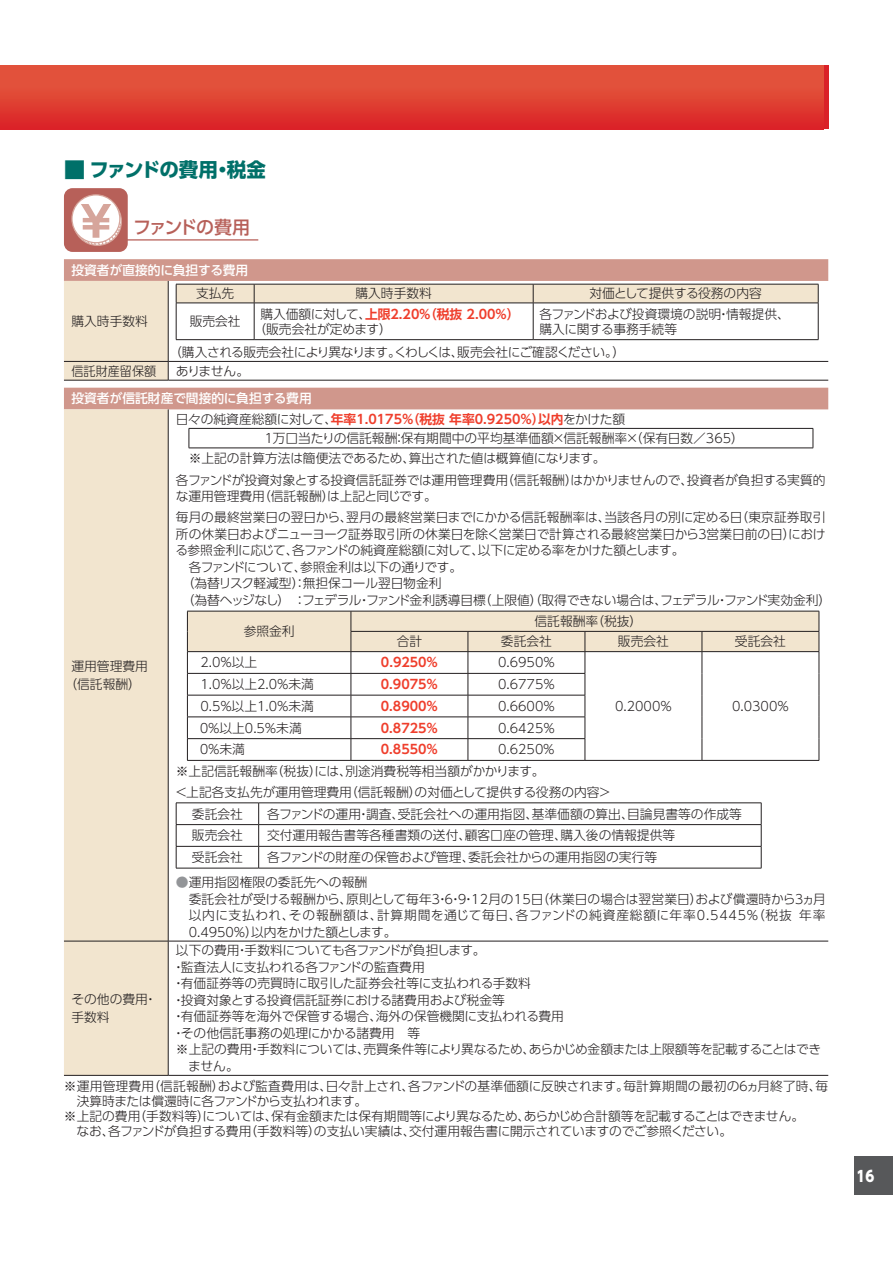
<style>
.page{position:relative;width:893px;height:1263px;background:#fff}
.page>*{position:absolute;margin:0;border:0;box-sizing:border-box;transform-origin:0 0}
.t1{font:700 19.5px "UD Shin Go Pro";letter-spacing:-.045em;color:#007069}
.t2{font:500 18px "UD Shin Go Pro";letter-spacing:-.095em;color:#b76059}
.t3{font:800 15px "UD Shin Go Pro";color:#fff;scale:.9 1}
.t4{font:300 12.75px/16.5px "UD Shin Go Pro";color:#231f20}
.t5{font:300 12.75px "UD Shin Go Pro";letter-spacing:-.02em;color:#231f20}
.t6{font:300 12.75px "UD Shin Go Pro";letter-spacing:-.035em;color:#231f20}
.t7{font:700 12.75px "UD Shin Go Pro De";color:#ef3e2c}
.t8{font:300 12.75px "UD Shin Go Pro";letter-spacing:-.03em;color:#231f20}
.t9{font:300 12.75px "UD Shin Go Pro";letter-spacing:-.045em;color:#231f20}
.t10{font:500 12.75px "UD Shin Go Pro";color:#fff}
.t11{font:300 12.75px "UD Shin Go Pro";letter-spacing:-.025em;color:#231f20}
.t12{font:300 12.75px "UD Shin Go Pro";color:#231f20;scale:.95 1}
.s1{font-size:21.75px}
.s2{font-family:"UD Shin Go Pro";font-weight:300;color:#231f20}
.s3{color:#939598}
</style>
<div class="page">
<div style="left:855px;top:1157px;width:38px;height:38px;background:#57585a"></div>
<div style="left:0;top:65px;width:823px;height:64px;background:linear-gradient(to bottom,#e45d40,#db2729)"></div>
<div style="left:824px;top:65px;width:5px;height:64px;background:#da2128"></div>
<hr style="left:110px;top:239px;width:148px;height:2px;background:#b76059">
<div style="left:64px;top:188px;width:64px;height:64px;background:#b76059;border-radius:9px"></div>
<div style="left:72px;top:195px;width:48px;height:48px;background:#fff;border-radius:50%"></div>
<div style="left:71px;top:194px;width:49px;height:49px;border:1px solid #d6a59b;border-radius:50%"></div>
<svg style="left:81px;top:204px;width:41px;height:42px"></svg>
<svg style="left:64px;top:259px;width:764px;height:150px"></svg>
<div style="left:64px;top:281px;width:104px;height:794px;background:#f2e5cf"></div>
<hr style="left:64px;top:361px;width:104px;height:1px;background:#231f20">
<hr style="left:168px;top:361px;width:660px;height:1px;background:#231f20">
<hr style="left:64px;top:941px;width:104px;height:1px;background:#231f20">
<hr style="left:168px;top:941px;width:660px;height:1px;background:#231f20">
<hr style="left:64px;top:380px;width:104px;height:1px;background:#231f20">
<hr style="left:168px;top:380px;width:660px;height:1px;background:#231f20">
<hr style="left:64px;top:1075px;width:104px;height:1px;background:#231f20">
<hr style="left:168px;top:1075px;width:660px;height:1px;background:#231f20">
<hr style="left:168px;top:409px;width:1px;height:532px;background:#231f20">
<hr style="left:168px;top:281px;width:1px;height:80px;background:#231f20">
<svg style="left:168px;top:362px;width:1px;height:18px"></svg>
<hr style="left:168px;top:941px;width:1px;height:134px;background:#231f20">
<svg style="left:176px;top:284px;width:643px;height:19px;background:#e3d7c2"></svg>
<hr style="left:176px;top:303px;width:78px;height:1px;background:#231f20">
<hr style="left:176px;top:303px;width:1px;height:36px;background:#231f20">
<hr style="left:254px;top:303px;width:279px;height:1px;background:#231f20">
<hr style="left:254px;top:303px;width:1px;height:36px;background:#231f20">
<hr style="left:533px;top:303px;width:285px;height:1px;background:#231f20">
<hr style="left:533px;top:303px;width:1px;height:36px;background:#231f20">
<hr style="left:818px;top:303px;width:1px;height:36px;background:#231f20">
<hr style="left:176px;top:339px;width:78px;height:1px;background:#231f20">
<hr style="left:254px;top:339px;width:279px;height:1px;background:#231f20">
<hr style="left:533px;top:339px;width:285px;height:1px;background:#231f20">
<hr style="left:189px;top:428px;width:624px;height:1px;background:#231f20">
<svg style="left:189px;top:429px;width:1px;height:19px"></svg>
<svg style="left:813px;top:429px;width:1px;height:19px"></svg>
<hr style="left:189px;top:448px;width:624px;height:1px;background:#231f20">
<svg style="left:187px;top:611px;width:633px;height:149px"></svg>
<hr style="left:187px;top:760px;width:164px;height:1px;background:#231f20">
<hr style="left:351px;top:760px;width:117px;height:1px;background:#231f20">
<hr style="left:468px;top:760px;width:117px;height:1px;background:#231f20">
<hr style="left:585px;top:760px;width:117px;height:1px;background:#231f20">
<hr style="left:702px;top:760px;width:117px;height:1px;background:#231f20">
<hr style="left:176px;top:802px;width:83px;height:1px;background:#231f20">
<hr style="left:259px;top:802px;width:502px;height:1px;background:#231f20">
<hr style="left:176px;top:824px;width:83px;height:1px;background:#231f20">
<hr style="left:259px;top:824px;width:502px;height:1px;background:#231f20">
<hr style="left:176px;top:846px;width:83px;height:1px;background:#231f20">
<svg style="left:176px;top:803px;width:1px;height:65px"></svg>
<hr style="left:259px;top:846px;width:502px;height:1px;background:#231f20">
<svg style="left:258px;top:803px;width:1px;height:65px"></svg>
<svg style="left:761px;top:803px;width:1px;height:65px"></svg>
<hr style="left:176px;top:868px;width:83px;height:1px;background:#231f20">
<hr style="left:259px;top:868px;width:502px;height:1px;background:#231f20">
<h1 class="t1" style="left:64px;top:154px;width:203px"><span class="s1">■</span> ファンドの費用・税金</h1>
<h2 class="t2" style="left:133px;top:213px;width:118px">ファンドの費用</h2>
<p class="t10" style="left:71px;top:260px;width:178px">投資者が直接的に負担する費用</p>
<p class="t4" style="left:71px;top:312px;width:78px">購入時手数料</p>
<p class="t4" style="left:196px;top:285px;width:40px">支払先</p>
<p class="t4" style="left:355px;top:285px;width:78px">購入時手数料</p>
<p class="t4" style="left:589px;top:285px;width:174px">対価として提供する役務の内容</p>
<p class="t4" style="left:190px;top:313px;width:52px">販売会社</p>
<p class="t4" style="left:539px;top:306px;width:252px;line-height:15px">各ファンドおよび投資環境の説明・情報提供、購入に関する事務手続等</p>
<p class="t9" style="left:169px;top:342px;width:457px">（購入される販売会社により異なります。くわしくは、販売会社にご確認ください。）</p>
<p class="t7" style="left:260px;top:303px;width:261px"><span class="s2">購入価額に対して、</span>上限2.20％（税抜 2.00%）</p>
<p class="t4" style="left:253px;top:320px;width:140px">（販売会社が定めます）</p>
<p class="t12" style="left:71px;top:360px;width:91px">信託財産留保額</p>
<p class="t4" style="left:176px;top:362px;width:75px">ありません。</p>
<p class="t10" style="left:71px;top:388px;width:242px">投資者が信託財産で間接的に負担する費用</p>
<p class="t4" style="left:64px;top:657px;width:85px;line-height:18px;text-align:center">運用管理費用（信託報酬）</p>
<p class="t7" style="left:176px;top:408px;width:451px"><span class="s2">日々の純資産総額に対して、</span>年率1.0175％（税抜 年率0.9250％）以内<span class="s2">をかけた額</span></p>
<p class="t4" style="left:189px;top:428px;width:557px;line-height:20.1px;text-indent:74px">１万口当たりの信託報酬：保有期間中の平均基準価額×信託報酬率×（保有日数／365）※上記の計算方法は簡便法であるため、算出された値は概算値になります。</p>
<p class="t4" style="left:176px;top:471px;width:651px">各ファンドが投資対象とする投資信託証券では運用管理費用（信託報酬）はかかりませんので、投資者が負担する実質的な運用管理費用（信託報酬）は上記と同じです。</p>
<p class="t4" style="left:176px;top:509px;width:651px">毎月の最終営業日の翌日から、翌月の最終営業日までにかかる信託報酬率は、当該各月の別に定める日（東京証券取引</p>
<p class="t4" style="left:176px;top:525px;width:651px">所の休業日およびニューヨーク証券取引所の休業日を除く営業日で計算される最終営業日から３営業日前の日）におけ</p>
<p class="t6" style="left:175px;top:540px;width:510px">る参照金利に応じて、各ファンドの純資産総額に対して、以下に定める率をかけた額とします。</p>
<p class="t5" style="left:189px;top:557px;width:275px">各ファンドについて、参照金利は以下の通りです。</p>
<p class="t4" style="left:182px;top:575px;width:261px">（為替リスク軽減型）：無担保コール翌日物金利</p>
<p class="t5" style="left:182px;top:590px;width:651px">（為替ヘッジなし）：フェデラル・ファンド金利誘導目標（上限値）（取得できない場合は、フェデラル・ファンド実効金利）</p>
<p class="t4" style="left:244px;top:623px;width:52px">参照金利</p>
<p class="t4" style="left:535px;top:612px;width:109px">信託報酬率（税抜）</p>
<p class="t4" style="left:397px;top:633px;width:27px">合計</p>
<p class="t4" style="left:501px;top:633px;width:52px">委託会社</p>
<p class="t4" style="left:618px;top:633px;width:52px">販売会社</p>
<p class="t4" style="left:735px;top:633px;width:52px">受託会社</p>
<p class="t4" style="left:200px;top:654px;width:58px">2.0％以上</p>
<p class="t7" style="left:381px;top:652px;width:59px">0.9250％</p>
<p class="t4" style="left:498px;top:654px;width:59px">0.6950％</p>
<p class="t4" style="left:200px;top:675px;width:115px">1.0％以上2.0％未満</p>
<p class="t7" style="left:381px;top:674px;width:59px">0.9075％</p>
<p class="t4" style="left:498px;top:675px;width:59px">0.6775％</p>
<p class="t4" style="left:200px;top:697px;width:115px">0.5％以上1.0％未満</p>
<p class="t7" style="left:381px;top:696px;width:59px">0.8900％</p>
<p class="t4" style="left:498px;top:697px;width:59px">0.6600％</p>
<p class="t4" style="left:198px;top:719px;width:105px">０％以上0.5％未満</p>
<p class="t7" style="left:381px;top:717px;width:59px">0.8725％</p>
<p class="t4" style="left:498px;top:719px;width:59px">0.6425％</p>
<p class="t4" style="left:198px;top:741px;width:49px">０％未満</p>
<p class="t7" style="left:381px;top:739px;width:59px">0.8550％</p>
<p class="t4" style="left:615px;top:697px;width:59px">0.2000％</p>
<p class="t4" style="left:732px;top:697px;width:59px">0.0300％</p>
<p class="t4" style="left:176px;top:738px;width:381px;line-height:22px;text-indent:322px">0.6250％※上記信託報酬率（税抜）には、別途消費税等相当額がかかります。</p>
<p class="t4" style="left:192px;top:780px;width:421px;line-height:21.9px;text-indent:-17px">＜上記各支払先が運用管理費用（信託報酬）の対価として提供する役務の内容＞委託会社</p>
<p class="t4" style="left:267px;top:805px;width:476px">各ファンドの運用・調査、受託会社への運用指図、基準価額の算出、目論見書等の作成等</p>
<p class="t4" style="left:192px;top:827px;width:52px">販売会社</p>
<p class="t4" style="left:267px;top:827px;width:409px">交付運用報告書等各種書類の送付、顧客口座の管理、購入後の情報提供等</p>
<p class="t4" style="left:192px;top:848px;width:52px">受託会社</p>
<p class="t4" style="left:267px;top:848px;width:392px">各ファンドの財産の保管および管理、委託会社からの運用指図の実行等</p>
<p class="t4" style="left:189px;top:873px;width:639px;text-indent:-13px"><span class="s3">●</span>運用指図権限の委託先への報酬<br>委託会社が受ける報酬から、原則として毎年３・６・９・12月の15日（休業日の場合は翌営業日）および償還時から３ヵ月以内に支払われ、その報酬額は、計算期間を通じて毎日、各ファンドの純資産総額に年率0.5445％（税抜 年率0.4950％）以内をかけた額とします。</p>
<p class="t8" style="left:176px;top:940px;width:311px">以下の費用・手数料についても各ファンドが負担します。</p>
<p class="t11" style="left:172px;top:957px;width:254px">・監査法人に支払われる各ファンドの監査費用</p>
<p class="t4" style="left:172px;top:975px;width:361px">・有価証券等の売買時に取引した証券会社等に支払われる手数料</p>
<p class="t4" style="left:172px;top:991px;width:334px">・投資対象とする投資信託証券における諸費用および税金等</p>
<p class="t4" style="left:172px;top:1008px;width:393px">・有価証券等を海外で保管する場合、海外の保管機関に支払われる費用</p>
<p class="t4" style="left:172px;top:1024px;width:250px">・その他信託事務の処理にかかる諸費用　等</p>
<p class="t6" style="left:176px;top:1039px;width:647px">※上記の費用・手数料については、売買条件等により異なるため、あらかじめ金額または上限額等を記載することはでき</p>
<p class="t4" style="left:188px;top:1057px;width:52px">ません。</p>
<p class="t4" style="left:64px;top:1077px;width:766px">※運用管理費用（信託報酬）および監査費用は、日々計上され、各ファンドの基準価額に反映されます。毎計算期間の最初の６ヵ月終了時、毎</p>
<p class="t6" style="left:77px;top:1091px;width:292px">決算時または償還時に各ファンドから支払われます。</p>
<p class="t8" style="left:64px;top:1106px;width:742px">※上記の費用（手数料等）については、保有金額または保有期間等により異なるため、あらかじめ合計額等を記載することはできません。</p>
<p class="t5" style="left:77px;top:1121px;width:657px">なお、各ファンドが負担する費用（手数料等）の支払い実績は、交付運用報告書に開示されていますのでご参照ください。</p>
<p class="t4" style="left:71px;top:990px;width:87px;line-height:18px">その他の費用・手数料</p>
<p class="t3" style="left:856px;top:1163px;width:21px">16</p>
</div>
